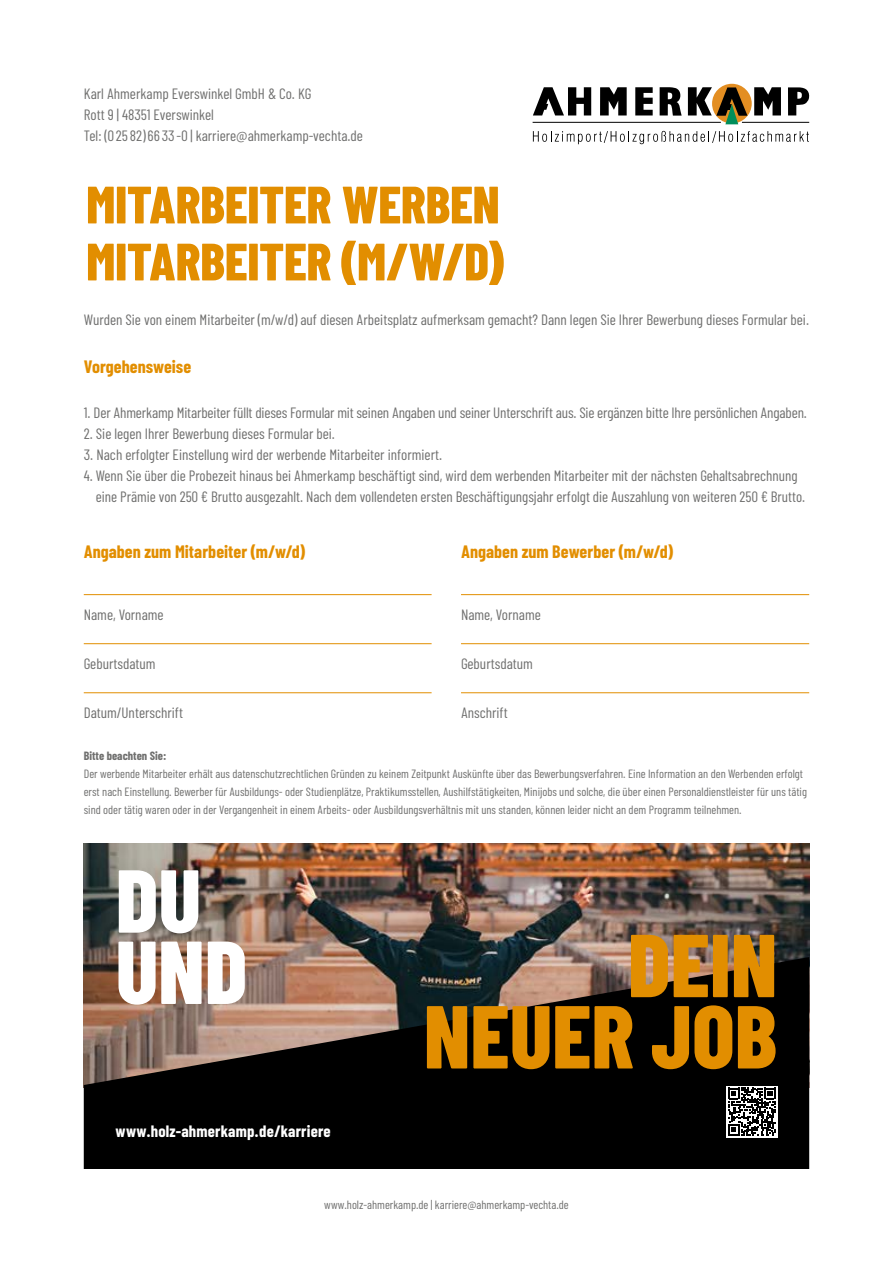
<style>
.page{position:relative;width:893px;height:1263px;background:#fff}
.page>*{position:absolute;margin:0;border:0;box-sizing:border-box;transform-origin:0 0}
.t1{font:800 89.1px/71.2px "Barlow Condensed";color:#e28e00;text-align:right}
.t2{font:800 89.1px/71.2px "Barlow Condensed";color:#fff}
.t3{font:800 52.5px/57px "Barlow Condensed";letter-spacing:-.005em;color:#e28e00}
.t4{font:700 18px "Barlow Condensed";color:#e28e00}
.t5{font:700 16.5px "Barlow Condensed";letter-spacing:.01em;color:#fff}
.t6{font:15px/21px "Barlow Condensed";color:#6f6f6e}
.t7{font:12px/18px "Barlow Condensed";color:#6f6f6e}
.t8{font:700 12px "Barlow Condensed";color:#6f6f6e}
</style>
<div class="page">
<img style="left:84px;top:843px;width:725px;height:114px">
<svg style="left:84px;top:957px;width:725px;height:212px;background:#2c231e"></svg>
<svg style="left:635px;top:87px;width:18px;height:28px"></svg>
<svg style="left:600px;top:87px;width:27px;height:28px"></svg>
<svg style="left:533px;top:87px;width:58px;height:28px"></svg>
<svg style="left:754px;top:87px;width:27px;height:28px"></svg>
<div style="left:712px;top:84px;width:40px;height:39px;background:#e38e22;border-radius:50%"></div>
<svg style="left:688px;top:87px;width:59px;height:37px"></svg>
<svg style="left:660px;top:87px;width:22px;height:29px"></svg>
<svg style="left:788px;top:87px;width:21px;height:28px"></svg>
<svg style="left:533px;top:131px;width:276px;height:13px"></svg>
<hr style="left:742px;top:122px;width:67px;height:1px;background:#000">
<hr style="left:533px;top:122px;width:188px;height:1px;background:#000">
<hr style="left:84px;top:594px;width:348px;height:1px;background:#e28e00">
<hr style="left:461px;top:594px;width:348px;height:1px;background:#e28e00">
<hr style="left:84px;top:643px;width:348px;height:1px;background:#e28e00">
<hr style="left:461px;top:643px;width:348px;height:1px;background:#e28e00">
<hr style="left:84px;top:692px;width:348px;height:1px;background:#e28e00">
<hr style="left:461px;top:692px;width:348px;height:1px;background:#e28e00">
<svg style="left:726px;top:1086px;width:51px;height:51px"></svg>
<svg style="left:728px;top:1088px;width:48px;height:47px"></svg>
<p class="t6" style="left:84px;top:83px;width:280px">Karl Ahmerkamp Everswinkel GmbH &amp; Co. KG<br>Rott 9 | 48351 Everswinkel<br>Tel: (0 25 82) 66 33 -0 | karriere@ahmerkamp-vechta.de</p>
<h2 class="t3" style="left:86px;top:175px;width:419px">MITARBEITER WERBEN<br>MITARBEITER (M/W/D)</h2>
<p class="t6" style="left:84px;top:309px;width:727px">Wurden Sie von einem Mitarbeiter (m/w/d) auf diesen Arbeitsplatz aufmerksam gemacht? Dann legen Sie Ihrer Bewerbung dieses Formular bei.</p>
<p class="t4" style="left:84px;top:355px;width:109px">Vorgehensweise</p>
<p class="t6" style="left:84px;top:401px;width:724px">1. Der Ahmerkamp Mitarbeiter füllt dieses Formular mit seinen Angaben und seiner Unterschrift aus. Sie ergänzen bitte Ihre persönlichen Angaben.</p>
<p class="t6" style="left:84px;top:422px;width:253px">2. Sie legen Ihrer Bewerbung dieses Formular bei.</p>
<p class="t6" style="left:84px;top:443px;width:360px">3. Nach erfolgter Einstellung wird der werbende Mitarbeiter informiert.</p>
<p class="t6" style="left:96px;top:464px;width:711px;text-indent:-12px">4. Wenn Sie über die Probezeit hinaus bei Ahmerkamp beschäftigt sind, wird dem werbenden Mitarbeiter mit der nächsten Gehaltsabrechnung eine Prämie von 250 € Brutto ausgezahlt. Nach dem vollendeten ersten Beschäftigungsjahr erfolgt die Auszahlung von weiteren 250 € Brutto.</p>
<p class="t4" style="left:84px;top:540px;width:223px">Angaben zum Mitarbeiter (m/w/d)</p>
<p class="t4" style="left:461px;top:540px;width:213px">Angaben zum Bewerber (m/w/d)</p>
<p class="t6" style="left:84px;top:604px;width:81px">Name, Vorname</p>
<p class="t6" style="left:461px;top:604px;width:81px">Name, Vorname</p>
<p class="t6" style="left:84px;top:653px;width:73px">Geburtsdatum</p>
<p class="t6" style="left:461px;top:653px;width:73px">Geburtsdatum</p>
<p class="t6" style="left:84px;top:702px;width:101px">Datum/Unterschrift</p>
<p class="t6" style="left:461px;top:702px;width:48px">Anschrift</p>
<p class="t8" style="left:84px;top:748px;width:84px">Bitte beachten Sie:</p>
<p class="t7" style="left:84px;top:764px;width:725px">Der werbende Mitarbeiter erhält aus datenschutzrechtlichen Gründen zu keinem Zeitpunkt Auskünfte über das Bewerbungsverfahren. Eine Information an den Werbenden erfolgt erst nach Einstellung. Bewerber für Ausbildungs- oder Studienplätze, Praktikumsstellen, Aushilfstätigkeiten, Minijobs und solche, die über einen Personaldienstleister für uns tätig sind oder tätig waren oder in der Vergangenheit in einem Arbeits- oder Ausbildungsverhältnis mit uns standen, können leider nicht an dem Programm teilnehmen.</p>
<h1 class="t2" style="left:116px;top:863px;width:133px">DU<br>UND</h1>
<p class="t5" style="left:116px;top:1121px;width:217px">www.holz-ahmerkamp.de/karriere</p>
<h1 class="t1" style="left:424px;top:928px;width:355px">DEIN<br>NEUER JOB</h1>
<p class="t7" style="left:324px;top:1195px;width:246px">www.holz-ahmerkamp.de | karriere@ahmerkamp-vechta.de</p>
</div>
